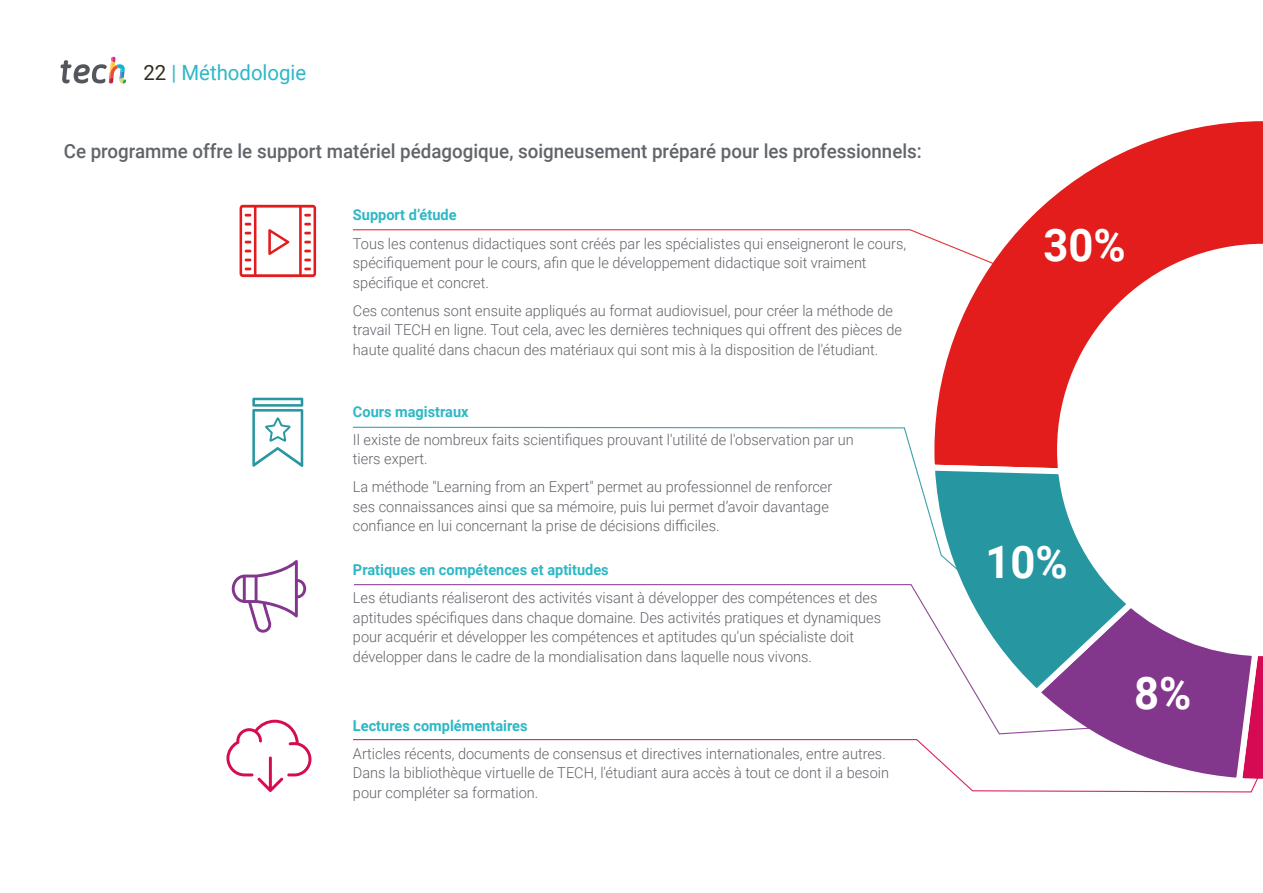
<style>
.page{position:relative;width:1263px;height:893px;background:#fff}
.page>*{position:absolute;margin:0;border:0;box-sizing:border-box;transform-origin:0 0}
.t1{font:700 45px "Roboto";color:#fff}
.t2{font:21px "Roboto";color:#2db8c5}
.t3{font:500 19.5px "Roboto";color:#61646a;scale:.96 1}
.t4{font:300 15px/19.5px "Roboto";color:#61646a}
.t5{font:700 15px "Roboto";color:#2db8c5}
.s1{color:#312e20}
</style>
<div class="page">
<svg style="left:935px;top:121px;width:328px;height:340px"></svg>
<svg style="left:1099px;top:622px;width:164px;height:116px"></svg>
<svg style="left:980px;top:461px;width:126px;height:122px"></svg>
<svg style="left:353px;top:229px;width:652px;height:40px"></svg>
<svg style="left:353px;top:426px;width:627px;height:157px"></svg>
<svg style="left:354px;top:583px;width:796px;height:152px"></svg>
<svg style="left:353px;top:738px;width:910px;height:55px"></svg>
<svg style="left:240px;top:205px;width:76px;height:72px"></svg>
<svg style="left:226px;top:720px;width:85px;height:72px"></svg>
<svg style="left:252px;top:398px;width:51px;height:69px"></svg>
<svg style="left:232px;top:560px;width:74px;height:73px"></svg>
<svg style="left:61px;top:57px;width:65px;height:27px"></svg>
<h2 class="t2" style="left:144px;top:57px;width:164px"><span class="s1">22</span> | Méthodologie</h2>
<h3 class="t3" style="left:64px;top:137px;width:895px">Ce programme offre le support matériel pédagogique, soigneusement préparé pour les professionnels:</h3>
<p class="t5" style="left:353px;top:205px;width:105px">Support d’étude</p>
<p class="t4" style="left:353px;top:233px;width:555px">Tous les contenus didactiques sont créés par les spécialistes qui enseigneront le cours, spécifiquement pour le cours, afin que le développement didactique soit vraiment spécifique et concret.</p>
<p class="t4" style="left:353px;top:300px;width:551px">Ces contenus sont ensuite appliqués au format audiovisuel, pour créer la méthode de travail TECH en ligne. Tout cela, avec les dernières techniques qui offrent des pièces de haute qualité dans chacun des matériaux qui sont mis à la disposition de l'étudiant.</p>
<p class="t5" style="left:353px;top:401px;width:117px">Cours magistraux</p>
<p class="t4" style="left:353px;top:429px;width:502px">Il existe de nombreux faits scientifiques prouvant l'utilité de l'observation par un tiers expert.</p>
<p class="t4" style="left:353px;top:477px;width:481px">La méthode "Learning from an Expert" permet au professionnel de renforcer ses connaissances ainsi que sa mémoire, puis lui permet d’avoir davantage confiance en lui concernant la prise de décisions difficiles.</p>
<p class="t5" style="left:353px;top:559px;width:257px">Pratiques en compétences et aptitudes</p>
<p class="t4" style="left:353px;top:587px;width:530px">Les étudiants réaliseront des activités visant à développer des compétences et des aptitudes spécifiques dans chaque domaine. Des activités pratiques et dynamiques pour acquérir et développer les compétences et aptitudes qu'un spécialiste doit développer dans le cadre de la mondialisation dans laquelle nous vivons.</p>
<p class="t5" style="left:353px;top:715px;width:176px">Lectures complémentaires</p>
<p class="t4" style="left:353px;top:743px;width:538px">Articles récents, documents de consensus et directives internationales, entre autres.<br>Dans la bibliothèque virtuelle de TECH, l'étudiant aura accès à tout ce dont il a besoin pour compléter sa formation.</p>
<h1 class="t1" style="left:1043px;top:214px;width:84px">30%</h1>
<h1 class="t1" style="left:985px;top:531px;width:84px">10%</h1>
<h1 class="t1" style="left:1134px;top:662px;width:59px">8%</h1>
</div>
